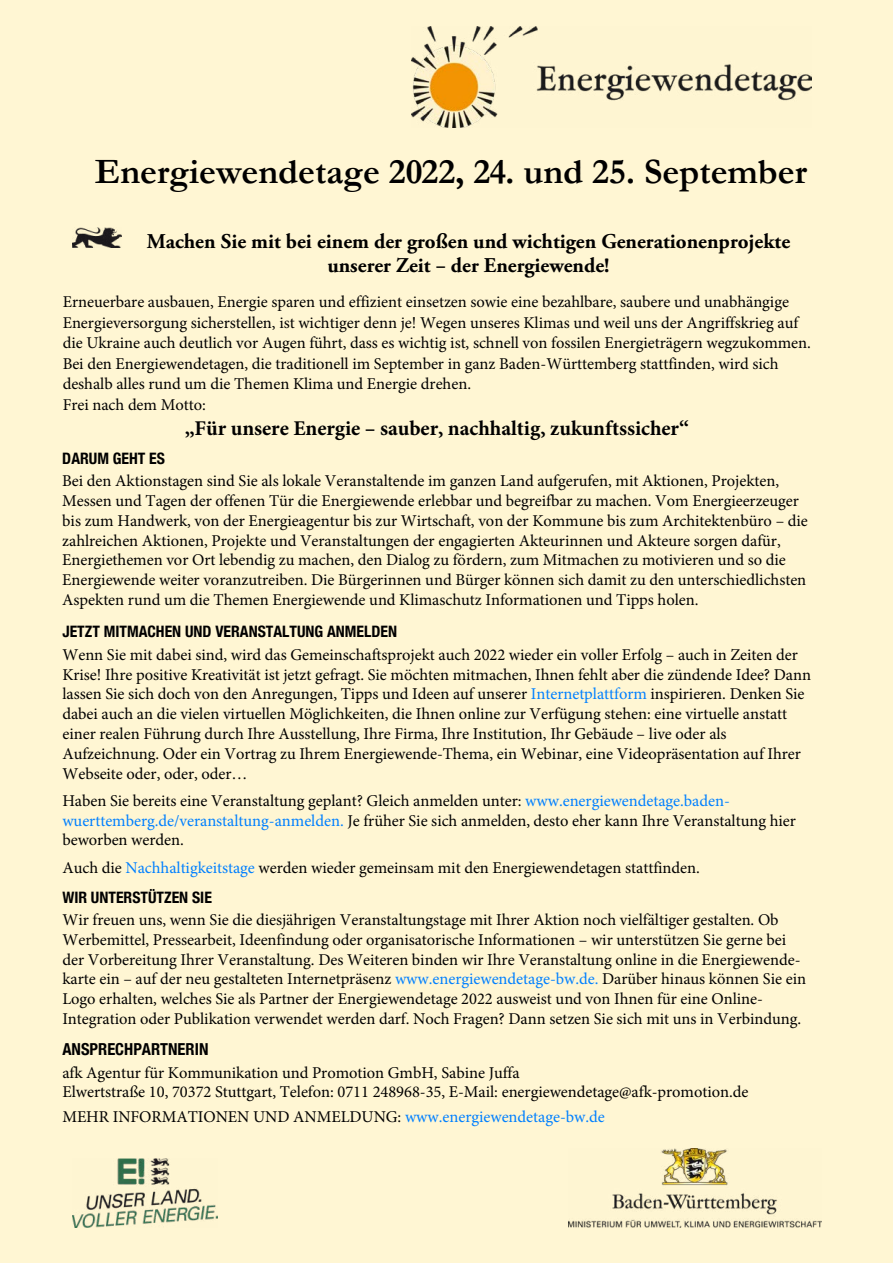
<style>
.page{position:relative;width:893px;height:1263px;background:#fff6d3}
.page>*{position:absolute;margin:0;border:0;box-sizing:border-box;transform-origin:0 0}
.t1{font:700 36px "Garamond";color:#000}
.t2{font:700 21px/24.8px "Adobe Garamond Pro";color:#000;text-align:center}
.t3{font:700 21px "Minion Pro";letter-spacing:-.005em;color:#000}
.t4{font:16.5px/19.8px "Minion Pro";letter-spacing:-.005em;color:#000}
.t5{font:700 condensed 16.5px "Helvetica Neue";color:#000}
.t6{font:700 condensed 15.75px "Helvetica Neue";color:#000}
.s1{font-family:"Minion Pro"}
.s2{font-family:"Adobe Garamond Pro"}
.s3{color:#0080ff}
</style>
<div class="page">
<img style="left:72px;top:228px;width:50px;height:20px">
<img style="left:411px;top:26px;width:400px;height:101px">
<img style="left:72px;top:1159px;width:145px;height:69px">
<img style="left:568px;top:1148px;width:253px;height:79px">
<h1 class="t1" style="left:95px;top:147px;width:714px">Energiewendetage 2022, 24. und 25. September</h1>
<p class="t2" style="left:147px;top:229px;width:645px">Machen Sie mit bei einem der großen und wichtigen Generationenprojekte unserer Zeit <span class="s1">–</span> der Energiewende!</p>
<p class="t4" style="left:63px;top:291px;width:750px;line-height:20.5px">Erneuerbare ausbauen, Energie sparen und effizient einsetzen sowie eine bezahlbare, saubere und unabhängige Energieversorgung sicherstellen, ist wichtiger denn je! Wegen unseres Klimas und weil uns der Angriffskrieg auf die Ukraine auch deutlich vor Augen führt, dass es wichtig ist, schnell von fossilen Energieträgern wegzukommen.<br>Bei den Energiewendetagen, die traditionell im September in ganz Baden-Württemberg stattfinden, wird sich deshalb alles rund um die Themen Klima und Energie drehen.<br>Frei nach dem Motto:</p>
<p class="t3" style="left:185px;top:413px;width:506px"><span class="s2">„</span>Für unsere Energie – sauber, nachhaltig, zukunftssicher<span class="s2">“</span></p>
<p class="t6" style="left:62px;top:445px;width:104px">DARUM GEHT ES</p>
<p class="t4" style="left:62px;top:471px;width:747px">Bei den Aktionstagen sind Sie als lokale Veranstaltende im ganzen Land aufgerufen, mit Aktionen, Projekten, Messen und Tagen der offenen Tür die Energiewende erlebbar und begreifbar zu machen. Vom Energieerzeuger bis zum Handwerk, von der Energieagentur bis zur Wirtschaft, von der Kommune bis zum Architektenbüro – die zahlreichen Aktionen, Projekte und Veranstaltungen der engagierten Akteurinnen und Akteure sorgen dafür, Energiethemen vor Ort lebendig zu machen, den Dialog zu fördern, zum Mitmachen zu motivieren und so die Energiewende weiter voranzutreiben. Die Bürgerinnen und Bürger können sich damit zu den unterschiedlichsten Aspekten rund um die Themen Energiewende und Klimaschutz Informationen und Tipps holen.</p>
<p class="t6" style="left:62px;top:619px;width:336px">JETZT MITMACHEN UND VERANSTALTUNG ANMELDEN</p>
<p class="t4" style="left:62px;top:645px;width:750px">Wenn Sie mit dabei sind, wird das Gemeinschaftsprojekt auch 2022 wieder ein voller Erfolg – auch in Zeiten der Krise! Ihre positive Kreativität ist jetzt gefragt. Sie möchten mitmachen, Ihnen fehlt aber die zündende Idee? Dann lassen Sie sich doch von den Anregungen, Tipps und Ideen auf unserer <span class="s3">Internetplattform</span> inspirieren. Denken Sie dabei auch an die vielen virtuellen Möglichkeiten, die Ihnen online zur Verfügung stehen: eine virtuelle anstatt einer realen Führung durch Ihre Ausstellung, Ihre Firma, Ihre Institution, Ihr Gebäude – live oder als Aufzeichnung. Oder ein Vortrag zu Ihrem Energiewende-Thema, ein Webinar, eine Videopräsentation auf Ihrer Webseite oder, oder, oder…</p>
<p class="t4" style="left:62px;top:791px;width:735px">Haben Sie bereits eine Veranstaltung geplant? Gleich anmelden unter: <span class="s3">www.energiewendetage.baden&shy;wuerttemberg.de/veranstaltung-anmelden.</span> Je früher Sie sich anmelden, desto eher kann Ihre Veranstaltung hier beworben werden.</p>
<p class="t4" style="left:62px;top:858px;width:639px">Auch die <span class="s3">Nachhaltigkeitstage</span> werden wieder gemeinsam mit den Energiewendetagen stattfinden.</p>
<p class="t6" style="left:62px;top:884px;width:151px">WIR UNTERSTÜTZEN SIE</p>
<p class="t4" style="left:62px;top:910px;width:745px">Wir freuen uns, wenn Sie die diesjährigen Veranstaltungstage mit Ihrer Aktion noch vielfältiger gestalten. Ob Werbemittel, Pressearbeit, Ideenfindung oder organisatorische Informationen – wir unterstützen Sie gerne bei der Vorbereitung Ihrer Veranstaltung. Des Weiteren binden wir Ihre Veranstaltung online in die Energiewende&shy;karte ein – auf der neu gestalteten Internetpräsenz <span class="s3">www.energiewendetage-bw.de.</span> Darüber hinaus können Sie ein Logo erhalten, welches Sie als Partner der Energiewendetage 2022 ausweist und von Ihnen für eine Online-Integration oder Publikation verwendet werden darf. Noch Fragen? Dann setzen Sie sich mit uns in Verbindung.</p>
<p class="t5" style="left:62px;top:1035px;width:148px">ANSPRECHPARTNERIN</p>
<p class="t4" style="left:62px;top:1063px;width:688px;line-height:19px">afk Agentur für Kommunikation und Promotion GmbH, Sabine Juffa<br>Elwertstraße 10, 70372 Stuttgart, Telefon: 0711 248968-35, E-Mail: energiewendetage@afk-promotion.de</p>
<p class="t4" style="left:62px;top:1106px;width:544px">MEHR INFORMATIONEN UND ANMELDUNG: <span class="s3">www.energiewendetage-bw.de</span></p>
</div>
